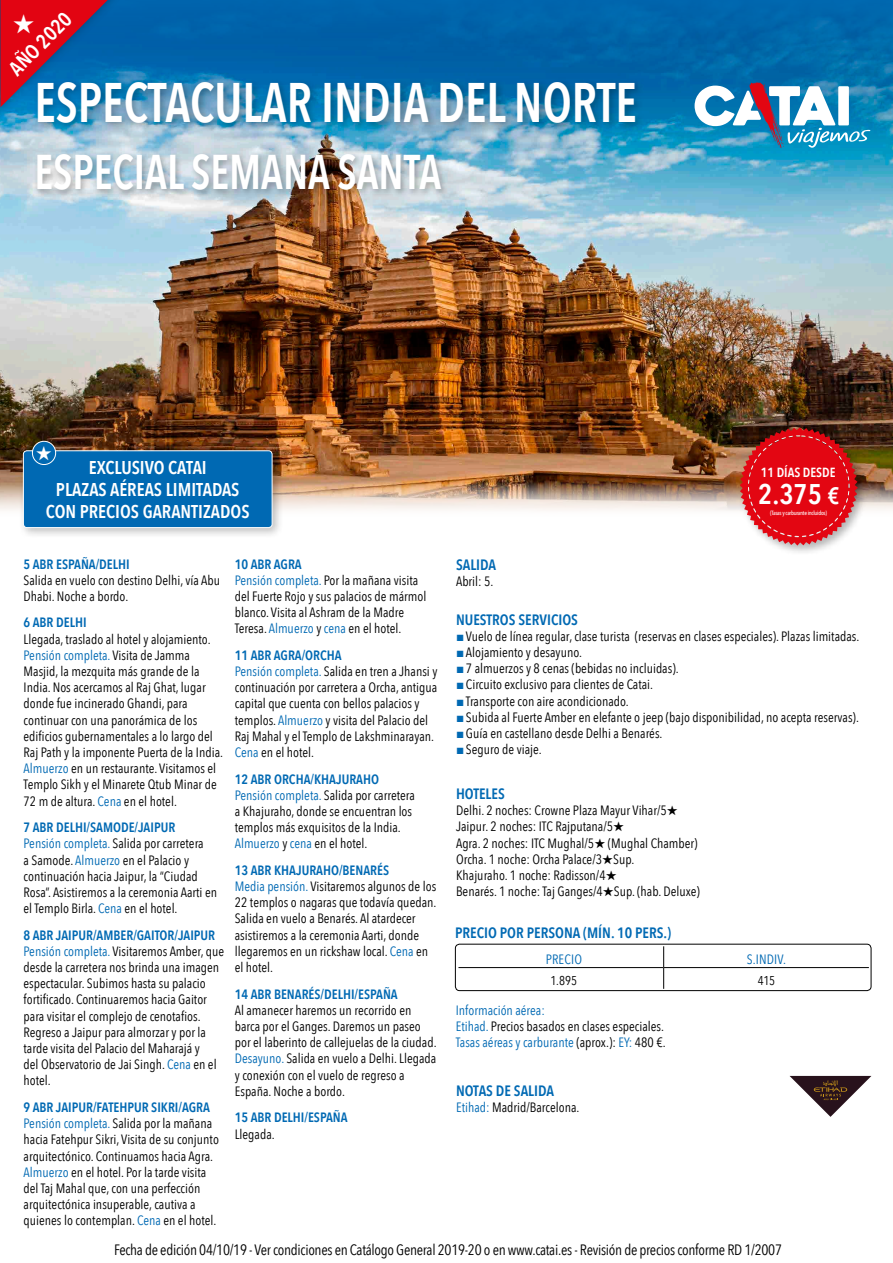
<style>
.page{position:relative;width:893px;height:1263px;background:#fff}
.page>*{position:absolute;margin:0;border:0;box-sizing:border-box;transform-origin:0 0}
.t1{font:600 55.5px "Avenir Next Condensed";color:#fff;scale:.88 1}
.t2{font:600 48.6px "Avenir Next Condensed";color:#fff;scale:.88 1}
.t3{font:600 28.35px "Avenir Next Condensed";color:#fff}
.PARRAFO_ITINERARIO{font:600 20.4px "Avenir Next Condensed";color:#fff}
.t4{font:600 18.45px "Avenir Next Condensed";color:#fff}
.t5{font:15px "Avenir Next Condensed";letter-spacing:-.02em;color:#000}
.PARRAFO_ITINERARIO-2{font:600 15px "Avenir Next Condensed";color:#0069b3}
.PARRAFO_ITINERARIO-3{font:13.5px/16.2px "Avenir Next Condensed";color:#000}
.DIAS_EN_AZUL_CON_ESP{font:600 13.5px "Avenir Next Condensed";color:#0069b3}
._5-3_TITULAR_CUADRO{font:13.5px "Avenir Next Condensed";color:#0069b3}
.t6{font:600 13.2px "Avenir Next Condensed";color:#fff}
._2-1_TEXTO_GENERAL{font:12.75px "Avenir Next Condensed";letter-spacing:-.015em;color:#000}
.t7{font:500 6.15px "Avenir Next Condensed";letter-spacing:-.04em;color:#fff}
.s1{font-size:23.7px}
.s2{color:#0069b3}
.s3{font-family:"Arial";color:#0069b3}
.s4{color:#000}
</style>
<div class="page">
<img style="left:0;top:138px;width:893px;height:344px">
<svg style="left:0;top:0;width:893px;height:138px;background:#086aac"></svg>
<div style="left:33px;top:77px;width:612px;height:56px;background:#000;opacity:.3"></div>
<div style="left:34px;top:151px;width:415px;height:48px;background:#000;opacity:.3"></div>
<svg style="left:695px;top:82px;width:175px;height:67px"></svg>
<div style="left:455px;top:944px;width:416px;height:47px;border:1px solid #000;border-radius:4px"></div>
<hr style="left:458px;top:967px;width:206px;height:1px;background:#000">
<hr style="left:664px;top:967px;width:205px;height:1px;background:#000">
<svg style="left:663px;top:946px;width:1px;height:43px"></svg>
<svg style="left:789px;top:1076px;width:82px;height:41px"></svg>
<img style="left:0;top:482px;width:893px;height:29px">
<div style="left:737px;top:425px;width:132px;height:131px;background:#000;opacity:.3"></div>
<svg style="left:740px;top:427px;width:118px;height:119px;background:#cf2b31"></svg>
<div style="left:0;top:0;width:124px;height:120px;background:#000;opacity:.3"></div>
<div style="left:18px;top:445px;width:265px;height:94px;background:#000;opacity:.25"></div>
<div style="left:23px;top:451px;width:249px;height:77px;background:#0069b3;border-radius:4px"></div>
<div style="left:23px;top:450px;width:249px;height:78px;border:1px solid #fff;border-radius:4px"></div>
<svg style="left:32px;top:441px;width:24px;height:23px"></svg>
<div style="left:32px;top:441px;width:24px;height:24px;border:1px solid #fff;border-radius:50%"></div>
<svg style="left:0;top:0;width:108px;height:107px;background:#71365e"></svg>
<svg style="left:36px;top:445px;width:15px;height:15px"></svg>
<p class="PARRAFO_ITINERARIO" style="left:4px;top:63px;width:81px;rotate:-45deg">AÑO 2020</p>
<p class="t1" style="left:34px;top:69px;width:686px">ESPECTACULAR INDIA DEL NORTE</p>
<p class="t2" style="left:34px;top:143px;width:464px">ESPECIAL SEMANA SANTA</p>
<p class="t4" style="left:89px;top:456px;width:120px">EXCLUSIVO CATAI</p>
<p class="t4" style="left:56px;top:478px;width:185px">PLAZAS AÉREAS LIMITADAS</p>
<p class="t4" style="left:46px;top:500px;width:205px">CON PRECIOS GARANTIZADOS</p>
<p class="t6" style="left:761px;top:464px;width:76px">11 DÍAS DESDE</p>
<p class="t7" style="left:770px;top:509px;width:59px">(Tasas y carburante incluidos)</p>
<p class="t3" style="left:758px;top:477px;width:83px">2.375 <span class="s1">€</span></p>
<p class="DIAS_EN_AZUL_CON_ESP" style="left:24px;top:555px;width:108px">5 ABR ESPAÑA/DELHI</p>
<p class="PARRAFO_ITINERARIO-3" style="left:24px;top:572px;width:198px">Salida en vuelo con destino Delhi, vía Abu<br>Dhabi. Noche a bordo.</p>
<p class="DIAS_EN_AZUL_CON_ESP" style="left:24px;top:614px;width:65px">6 ABR DELHI</p>
<p class="PARRAFO_ITINERARIO-3" style="left:24px;top:631px;width:201px">Llegada, traslado al hotel y alojamiento.<br><span class="s2">Pensión completa.</span> Visita de Jamma Masjid, la mezquita más grande de la India. Nos acercamos al Raj Ghat, lugar donde fue incinerado Ghandi, para continuar con una panorámica de los edificios gubernamentales a lo largo del Raj Path y la imponente Puerta de la India.<br><span class="s2">Almuerzo</span> en un restaurante. Visitamos el Templo Sikh y el Minarete Qtub Minar de 72 m de altura. <span class="s2">Cena</span> en el hotel.</p>
<p class="DIAS_EN_AZUL_CON_ESP" style="left:24px;top:819px;width:153px">7 ABR DELHI/SAMODE/JAIPUR</p>
<p class="PARRAFO_ITINERARIO-3" style="left:24px;top:835px;width:195px"><span class="s2">Pensión completa.</span> Salida por carretera<br>a Samode. <span class="s2">Almuerzo</span> en el Palacio y continuación hacia Jaipur, la “Ciudad Rosa”. Asistiremos a la ceremonia Aarti en el Templo Birla. <span class="s2">Cena</span> en el hotel.</p>
<p class="DIAS_EN_AZUL_CON_ESP" style="left:24px;top:927px;width:193px">8 ABR JAIPUR/AMBER/GAITOR/JAIPUR</p>
<p class="PARRAFO_ITINERARIO-3" style="left:24px;top:943px;width:202px"><span class="s2">Pensión completa.</span> Visitaremos Amber, que desde la carretera nos brinda una imagen espectacular. Subimos hasta su palacio fortificado. Continuaremos hacia Gaitor para visitar el complejo de cenotafios.<br>Regreso a Jaipur para almorzar y por la tarde visita del Palacio del Maharajá y<br>del Observatorio de Jai Singh. <span class="s2">Cena</span> en el hotel.</p>
<p class="DIAS_EN_AZUL_CON_ESP" style="left:24px;top:1099px;width:188px">9 ABR JAIPUR/FATEHPUR SIKRI/AGRA</p>
<p class="PARRAFO_ITINERARIO-3" style="left:24px;top:1115px;width:197px"><span class="s2">Pensión completa.</span> Salida por la mañana hacia Fatehpur Sikri, Visita de su conjunto arquitectónico. Continuamos hacia Agra.<br><span class="s2">Almuerzo</span> en el hotel. Por la tarde visita del Taj Mahal que, con una perfección arquitectónica insuperable, cautiva a quienes lo contemplan. <span class="s2">Cena</span> en el hotel.</p>
<p class="DIAS_EN_AZUL_CON_ESP" style="left:235px;top:555px;width:68px">10 ABR AGRA</p>
<p class="PARRAFO_ITINERARIO-3" style="left:235px;top:572px;width:193px"><span class="s2">Pensión completa.</span> Por la mañana visita del Fuerte Rojo y sus palacios de mármol blanco. Visita al Ashram de la Madre Teresa. <span class="s2">Almuerzo</span> y <span class="s2">cena</span> en el hotel.</p>
<p class="DIAS_EN_AZUL_CON_ESP" style="left:235px;top:647px;width:108px">11 ABR AGRA/ORCHA</p>
<p class="PARRAFO_ITINERARIO-3" style="left:235px;top:663px;width:204px"><span class="s2">Pensión completa.</span> Salida en tren a Jhansi y continuación por carretera a Orcha, antigua capital que cuenta con bellos palacios y templos. <span class="s2">Almuerzo</span> y visita del Palacio del Raj Mahal y el Templo de Lakshminarayan.<br><span class="s2">Cena</span> en el hotel.</p>
<p class="DIAS_EN_AZUL_CON_ESP" style="left:235px;top:771px;width:146px">12 ABR ORCHA/KHAJURAHO</p>
<p class="PARRAFO_ITINERARIO-3" style="left:235px;top:787px;width:182px"><span class="s2">Pensión completa.</span> Salida por carretera a Khajuraho, donde se encuentran los templos más exquisitos de la India.<br><span class="s2">Almuerzo</span> y <span class="s2">cena</span> en el hotel.</p>
<p class="DIAS_EN_AZUL_CON_ESP" style="left:235px;top:862px;width:156px">13 ABR KHAJURAHO/BENARÉS</p>
<p class="PARRAFO_ITINERARIO-3" style="left:235px;top:878px;width:203px"><span class="s2">Media pensión.</span> Visitaremos algunos de los 22 templos o nagaras que todavía quedan.<br>Salida en vuelo a Benarés. Al atardecer asistiremos a la ceremonia Aarti, donde llegaremos en un rickshaw local. <span class="s2">Cena</span> en el hotel.</p>
<p class="DIAS_EN_AZUL_CON_ESP" style="left:235px;top:986px;width:164px">14 ABR BENARÉS/DELHI/ESPAÑA</p>
<p class="PARRAFO_ITINERARIO-3" style="left:235px;top:1002px;width:203px">Al amanecer haremos un recorrido en barca por el Ganges. Daremos un paseo por el laberinto de callejuelas de la ciudad.<br><span class="s2">Desayuno.</span> Salida en vuelo a Delhi. Llegada y conexión con el vuelo de regreso a España. Noche a bordo.</p>
<p class="DIAS_EN_AZUL_CON_ESP" style="left:235px;top:1109px;width:114px">15 ABR DELHI/ESPAÑA</p>
<p class="PARRAFO_ITINERARIO-3" style="left:235px;top:1126px;width:41px">Llegada.</p>
<p class="PARRAFO_ITINERARIO-2" style="left:456px;top:556px;width:41px">SALIDA</p>
<p class="PARRAFO_ITINERARIO-3" style="left:456px;top:573px;width:39px">Abril: 5.</p>
<p class="PARRAFO_ITINERARIO-2" style="left:456px;top:610px;width:123px">NUESTROS SERVICIOS</p>
<p class="PARRAFO_ITINERARIO-3" style="left:456px;top:628px;width:405px"><span class="s3">■</span>Vuelo de línea regular, clase turista (reservas en clases especiales). Plazas limitadas.</p>
<p class="PARRAFO_ITINERARIO-3" style="left:456px;top:644px;width:127px"><span class="s3">■</span>Alojamiento y desayuno.</p>
<p class="PARRAFO_ITINERARIO-3" style="left:456px;top:660px;width:224px"><span class="s3">■</span>7 almuerzos y 8 cenas (bebidas no incluidas).</p>
<p class="PARRAFO_ITINERARIO-3" style="left:456px;top:676px;width:199px"><span class="s3">■</span>Circuito exclusivo para clientes de Catai.</p>
<p class="PARRAFO_ITINERARIO-3" style="left:456px;top:693px;width:174px"><span class="s3">■</span>Transporte con aire acondicionado.</p>
<p class="PARRAFO_ITINERARIO-3" style="left:456px;top:709px;width:404px"><span class="s3">■</span>Subida al Fuerte Amber en elefante o jeep (bajo disponibilidad, no acepta reservas).</p>
<p class="PARRAFO_ITINERARIO-3" style="left:456px;top:725px;width:208px"><span class="s3">■</span>Guía en castellano desde Delhi a Benarés.</p>
<p class="PARRAFO_ITINERARIO-3" style="left:456px;top:741px;width:87px"><span class="s3">■</span>Seguro de viaje.</p>
<p class="PARRAFO_ITINERARIO-2" style="left:456px;top:784px;width:50px">HOTELES</p>
<p class="PARRAFO_ITINERARIO-3" style="left:456px;top:802px;width:223px">Delhi. 2 noches: Crowne Plaza Mayur Vihar/5★</p>
<p class="PARRAFO_ITINERARIO-3" style="left:456px;top:818px;width:170px">Jaipur. 2 noches: ITC Rajputana/5★</p>
<p class="PARRAFO_ITINERARIO-3" style="left:456px;top:835px;width:243px">Agra. 2 noches: ITC Mughal/5★ (Mughal Chamber)</p>
<p class="PARRAFO_ITINERARIO-3" style="left:456px;top:851px;width:180px">Orcha. 1 noche: Orcha Palace/3★Sup.</p>
<p class="PARRAFO_ITINERARIO-3" style="left:456px;top:867px;width:162px">Khajuraho. 1 noche: Radisson/4★</p>
<p class="PARRAFO_ITINERARIO-3" style="left:456px;top:883px;width:245px">Benarés. 1 noche: Taj Ganges/4★Sup. (hab. Deluxe)</p>
<p class="PARRAFO_ITINERARIO-2" style="left:455px;top:923px;width:218px">PRECIO POR PERSONA (MÍN. 10 PERS.)</p>
<p class="_5-3_TITULAR_CUADRO" style="left:546px;top:951px;width:38px">PRECIO</p>
<p class="_5-3_TITULAR_CUADRO" style="left:747px;top:951px;width:41px">S.INDIV.</p>
<p class="_2-1_TEXTO_GENERAL" style="left:551px;top:972px;width:28px">1.895</p>
<p class="_2-1_TEXTO_GENERAL" style="left:758px;top:972px;width:19px">415</p>
<p class="_5-3_TITULAR_CUADRO" style="left:456px;top:1002px;width:91px">Información aérea:</p>
<p class="PARRAFO_ITINERARIO-3" style="left:456px;top:1018px;width:210px"><span class="s2">Etihad.</span> Precios basados en clases especiales.</p>
<p class="_5-3_TITULAR_CUADRO" style="left:456px;top:1034px;width:211px">Tasas aéreas y carburante <span class="s4">(aprox.):</span> EY: <span class="s4">480 €.</span></p>
<p class="PARRAFO_ITINERARIO-2" style="left:456px;top:1082px;width:99px">NOTAS DE SALIDA</p>
<p class="PARRAFO_ITINERARIO-3" style="left:456px;top:1099px;width:125px"><span class="s2">Etihad:</span> Madrid/Barcelona.</p>
<p class="t5" style="left:114px;top:1241px;width:669px">Fecha de edición 04/10/19 - Ver condiciones en Catálogo General 2019-20 o en www.catai.es - Revisión de precios conforme RD 1/2007</p>
</div>
